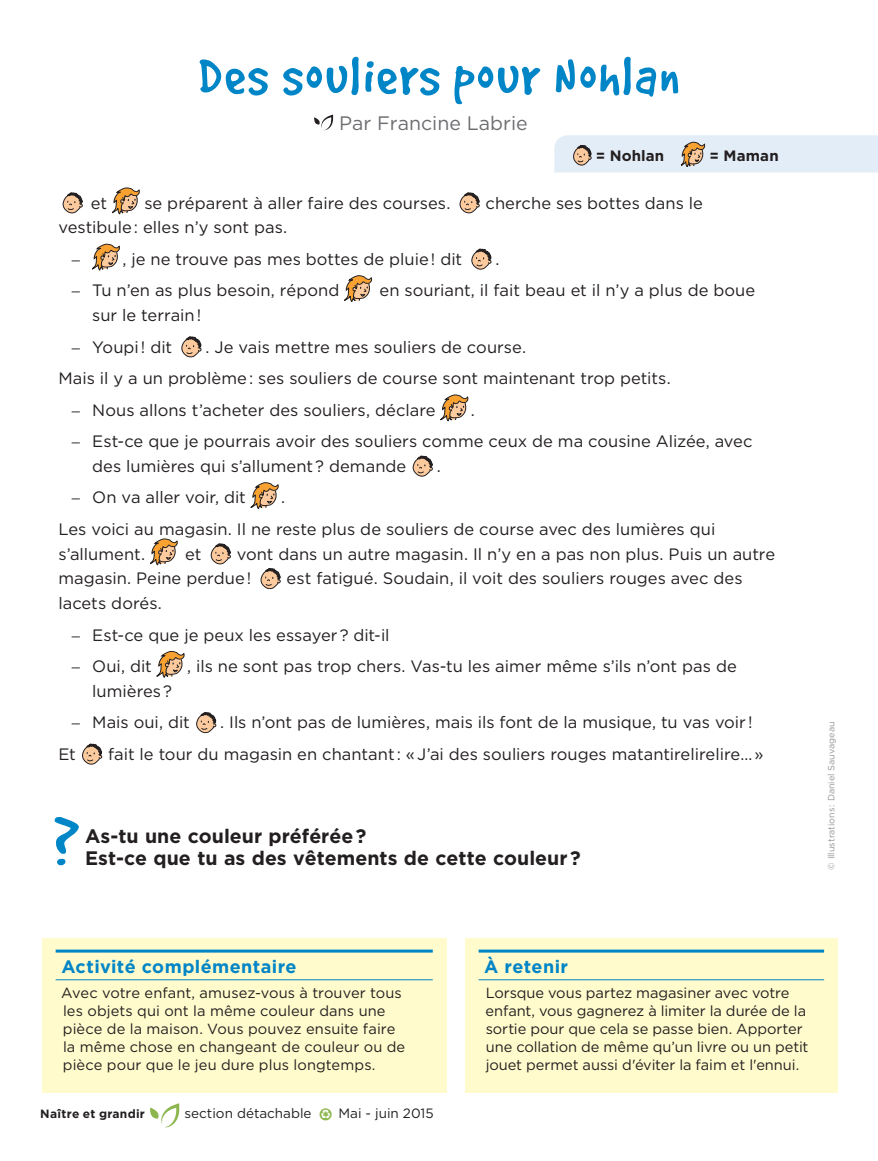
<style>
.page{position:relative;width:878px;height:1161px;background:#fff}
.page>*{position:absolute;margin:0;border:0;box-sizing:border-box;transform-origin:0 0}
.t1{font:75.6px "Good Dog";color:#0085c7}
.t2{font:60px "Good Dog";letter-spacing:.04em;color:#0085c7}
.t3{font:700 19.5px/22.5px "Gotham";color:#231f20}
.t4{font:19.5px "Gotham";color:#6c6d70}
.t5{font:700 18px "Gotham";letter-spacing:.025em;color:#0085c7}
.t6{font:16.5px/31.5px "Gotham";color:#231f20}
.t7{font:16.5px "Wilke";color:#231f20}
.t8{font:700 15px "Gotham";letter-spacing:.01em;color:#231f20}
.t9{font:14.7px/18px "Gotham";color:#231f20}
.t10{font:13.5px "Gotham";color:#231f20}
.t11{font:700 12px "Gotham";letter-spacing:.02em;color:#231f20}
.t12{font:9px "Gotham";color:#939598}
.s1{font-family:"Wilke"}
.s2{font-family:"Recycle";font-size:12px;color:#8db64e}
</style>
<div class="page">
<svg style="left:314px;top:115px;width:20px;height:16px"></svg>
<svg style="left:62px;top:192px;width:21px;height:22px"></svg>
<svg style="left:112px;top:187px;width:28px;height:28px"></svg>
<svg style="left:459px;top:192px;width:21px;height:22px"></svg>
<svg style="left:92px;top:243px;width:28px;height:28px"></svg>
<svg style="left:471px;top:248px;width:21px;height:22px"></svg>
<svg style="left:344px;top:275px;width:28px;height:27px"></svg>
<svg style="left:181px;top:336px;width:21px;height:22px"></svg>
<svg style="left:440px;top:394px;width:29px;height:28px"></svg>
<svg style="left:412px;top:455px;width:21px;height:22px"></svg>
<svg style="left:251px;top:482px;width:28px;height:27px"></svg>
<svg style="left:150px;top:538px;width:28px;height:28px"></svg>
<svg style="left:210px;top:543px;width:21px;height:22px"></svg>
<svg style="left:260px;top:568px;width:21px;height:22px"></svg>
<svg style="left:157px;top:651px;width:28px;height:27px"></svg>
<svg style="left:196px;top:712px;width:21px;height:22px"></svg>
<svg style="left:82px;top:743px;width:21px;height:22px"></svg>
<svg style="left:554px;top:135px;width:324px;height:38px;background:#e0e7ee"></svg>
<div style="left:465px;top:938px;width:372px;height:154px;background:#fffbcc"></div>
<hr style="left:478px;top:950px;width:346px;height:3px;background:#0085c7">
<hr style="left:478px;top:980px;width:346px;height:1px;background:#0085c7">
<div style="left:42px;top:938px;width:404px;height:154px;background:#fffbcc"></div>
<hr style="left:56px;top:950px;width:377px;height:3px;background:#0085c7">
<hr style="left:56px;top:980px;width:377px;height:1px;background:#0085c7">
<svg style="left:150px;top:1103px;width:30px;height:25px"></svg>
<h2 class="t2" style="left:198px;top:45px;width:484px">Des souliers pour Nohlan</h2>
<p class="t4" style="left:339px;top:113px;width:190px">Par Francine Labrie</p>
<p class="t8" style="left:595px;top:147px;width:70px">= Nohlan</p>
<p class="t8" style="left:709px;top:147px;width:70px">= Maman</p>
<p class="t6" style="left:91px;top:187px;width:18px">et</p>
<p class="t6" style="left:144px;top:187px;width:307px">se préparent à aller faire des courses.</p>
<p class="t6" style="left:485px;top:187px;width:219px">cherche ses bottes dans le</p>
<p class="t6" style="left:58px;top:212px;width:230px">vestibule : elles n’y sont pas.</p>
<p class="t7" style="left:72px;top:250px;width:10px">–</p>
<p class="t6" style="left:122px;top:243px;width:341px">, je ne trouve pas mes bottes de pluie ! dit</p>
<p class="t6" style="left:495px;top:243px;width:6px">.</p>
<p class="t6" style="left:72px;top:275px;width:269px"><span class="s1">–</span> Tu n’en as plus besoin, répond</p>
<p class="t6" style="left:379px;top:275px;width:377px">en souriant, il fait beau et il n’y a plus de boue</p>
<p class="t6" style="left:92px;top:299px;width:111px">sur le terrain !</p>
<p class="t6" style="left:72px;top:331px;width:102px"><span class="s1">–</span> Youpi ! dit</p>
<p class="t6" style="left:58px;top:331px;width:614px;text-align:center">. Je vais mettre mes souliers de course.<br>Mais il y a un problème : ses souliers de course sont maintenant trop petits.</p>
<p class="t6" style="left:72px;top:394px;width:365px"><span class="s1">–</span> Nous allons t’acheter des souliers, déclare</p>
<p class="t6" style="left:471px;top:394px;width:6px">.</p>
<p class="t6" style="left:92px;top:429px;width:661px;line-height:24.8px;text-indent:-20px"><span class="s1">–</span> Est-ce que je pourrais avoir des souliers comme ceux de ma cousine Alizée, avec des lumières qui s’allument ? demande</p>
<p class="t6" style="left:436px;top:450px;width:6px">.</p>
<p class="t6" style="left:72px;top:482px;width:175px"><span class="s1">–</span> On va aller voir, dit</p>
<p class="t6" style="left:58px;top:482px;width:658px;text-indent:223px">.<br>Les voici au magasin. Il ne reste plus de souliers de course avec des lumières qui</p>
<p class="t6" style="left:58px;top:538px;width:88px">s’allument.</p>
<p class="t6" style="left:185px;top:538px;width:18px">et</p>
<p class="t6" style="left:58px;top:541px;width:718px;line-height:24.8px;text-indent:178px">vont dans un autre magasin. Il n’y en a pas non plus. Puis un autre magasin. Peine perdue !</p>
<p class="t6" style="left:286px;top:563px;width:457px">est fatigué. Soudain, il voit des souliers rouges avec des</p>
<p class="t6" style="left:58px;top:587px;width:105px">lacets dorés.</p>
<p class="t6" style="left:72px;top:619px;width:319px"><span class="s1">–</span> Est-ce que je peux les essayer ? dit-il</p>
<p class="t6" style="left:72px;top:650px;width:81px"><span class="s1">–</span> Oui, dit</p>
<p class="t6" style="left:187px;top:650px;width:551px">, ils ne sont pas trop chers. Vas-tu les aimer même s’ils n’ont pas de</p>
<p class="t6" style="left:92px;top:675px;width:81px">lumières ?</p>
<p class="t6" style="left:72px;top:707px;width:119px"><span class="s1">–</span> Mais oui, dit</p>
<p class="t6" style="left:220px;top:707px;width:533px">. Ils n’ont pas de lumières, mais ils font de la musique, tu vas voir !</p>
<p class="t6" style="left:58px;top:738px;width:19px">Et</p>
<p class="t6" style="left:108px;top:738px;width:656px">fait le tour du magasin en chantant : « J’ai des souliers rouges matantirelirelire… »</p>
<h1 class="t1" style="left:54px;top:802px;width:26px">?</h1>
<p class="t3" style="left:85px;top:824px;width:497px">As-tu une couleur préférée ?<br>Est-ce que tu as des vêtements de cette couleur ?</p>
<p class="t12" style="left:826px;top:870px;width:150px;rotate:-90deg">© Illustrations : Daniel Sauvageau</p>
<p class="t5" style="left:61px;top:956px;width:237px">Activité complémentaire</p>
<p class="t9" style="left:61px;top:983px;width:345px">Avec votre enfant, amusez-vous à trouver tous les objets qui ont la même couleur dans une pièce de la maison. Vous pouvez ensuite faire la même chose en changeant de couleur ou de pièce pour que le jeu dure plus longtemps.</p>
<p class="t11" style="left:40px;top:1107px;width:106px">Naître et grandir</p>
<p class="t10" style="left:184px;top:1106px;width:251px">section détachable <span class="s2">E</span> Mai - juin 2015</p>
<p class="t5" style="left:484px;top:956px;width:85px">À retenir</p>
<p class="t9" style="left:485px;top:983px;width:324px">Lorsque vous partez magasiner avec votre enfant, vous gagnerez à limiter la durée de la sortie pour que cela se passe bien. Apporter une collation de même qu’un livre ou un petit jouet permet aussi d'éviter la faim et l'ennui.</p>
</div>
